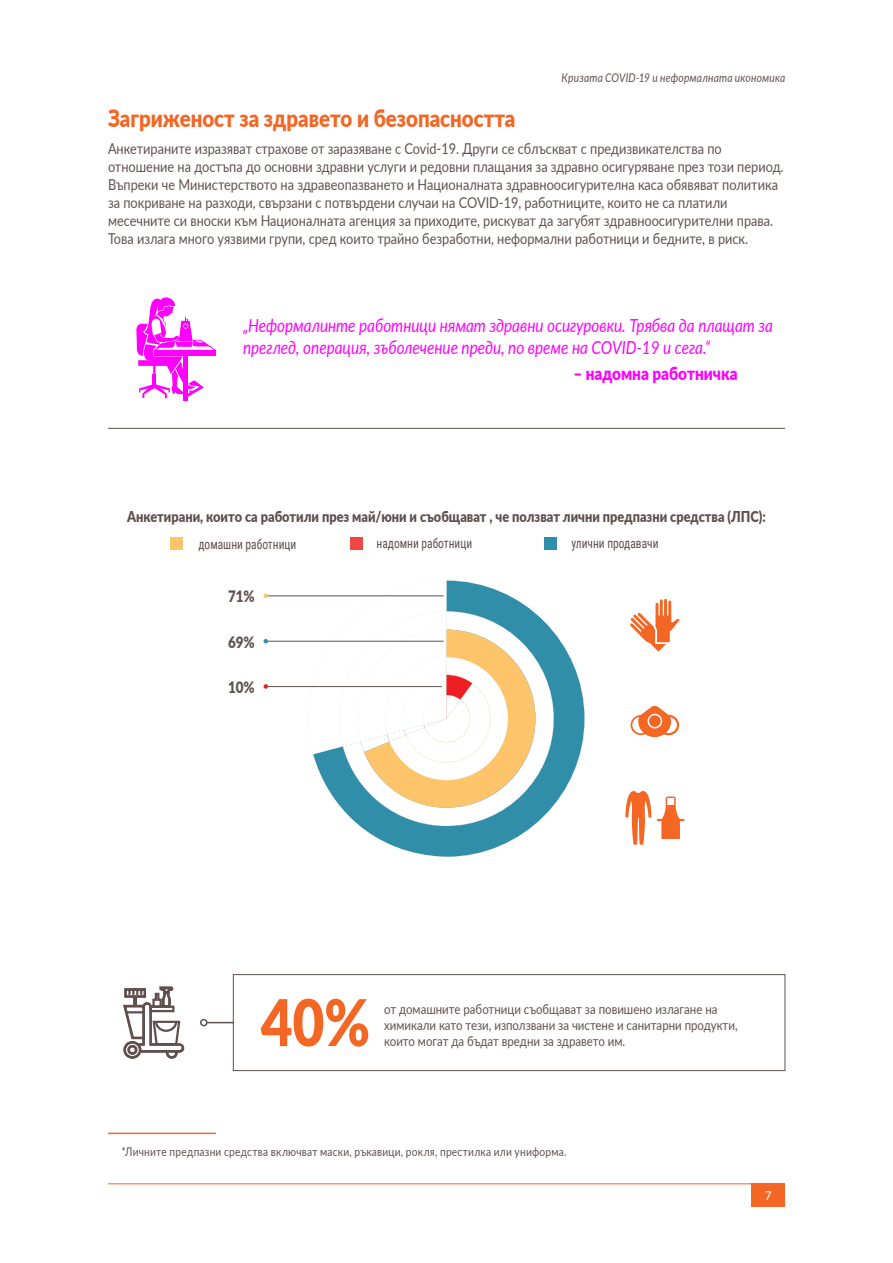
<style>
.page{position:relative;width:893px;height:1263px;background:#fff}
.page>*{position:absolute;margin:0;border:0;box-sizing:border-box;transform-origin:0 0}
.t1{font:900 64.35px "Lato";color:#f36624;scale:.85 1}
.t2{font:900 24px "Lato";color:#f36624;scale:.85 1}
.t3{font:italic 18px/21.6px "Lato";color:#f0f;scale:.85 1}
.t4{font:900 18px "Lato";color:#f0f;scale:.85 1}
.t5{font:900 15.75px "Lato";color:#5f504e;scale:.85 1}
.t6{font:15px/18px "Lato";color:#5f504e;scale:.85 1}
.t7{font:900 15px "Lato";color:#5f504e;scale:.85 1}
.t8{font:13.5px/16.2px "Lato";color:#5f504e;scale:.85 1}
.t9{font:13.5px "Roboto Condensed";color:#5f504e;scale:.85 1}
.t10{font:12px "Lato";letter-spacing:.02em;color:#5f504e;scale:.85 1}
.t11{font:italic 12px "Lato";letter-spacing:.02em;color:#5f504e;scale:.85 1}
.t12{font:12px "Lato";color:#fff}
</style>
<div class="page">
<hr style="left:108px;top:1133px;width:108px;height:1px;background:#f36624">
<svg style="left:308px;top:580px;width:277px;height:277px"></svg>
<svg style="left:343px;top:611px;width:211px;height:215px;fill:#318ea9"></svg>
<svg style="left:339px;top:611px;width:196px;height:197px"></svg>
<hr style="left:108px;top:428px;width:677px;height:1px;background:#5f504e">
<svg style="left:207px;top:1022px;width:26px;height:1px"></svg>
<div style="left:200px;top:1019px;width:7px;height:7px;border:2px solid #5f504e;border-radius:50%"></div>
<div style="left:233px;top:974px;width:552px;height:97px;border:1px solid #5f504e"></div>
<div style="left:166px;top:1047px;width:12px;height:12px;border:2px solid #5f504e;border-radius:50%"></div>
<div style="left:166px;top:1047px;width:11px;height:11px;border:2px solid #5f504e;border-radius:50%"></div>
<div style="left:123px;top:1041px;width:18px;height:18px;border:2px solid #5f504e;border-radius:50%"></div>
<div style="left:124px;top:1041px;width:17px;height:17px;border:2px solid #5f504e;border-radius:50%"></div>
<div style="left:127px;top:1045px;width:11px;height:10px;border:2px solid #5f504e;border-radius:50%"></div>
<svg style="left:123px;top:986px;width:62px;height:68px"></svg>
<div style="left:183px;top:352px;width:5px;height:48px;background:#f0f"></div>
<svg style="left:136px;top:297px;width:80px;height:101px"></svg>
<svg style="left:631px;top:706px;width:48px;height:31px"></svg>
<div style="left:647px;top:714px;width:15px;height:14px;border:2px solid #fff;border-radius:50%"></div>
<svg style="left:630px;top:599px;width:49px;height:53px"></svg>
<svg style="left:625px;top:791px;width:26px;height:54px"></svg>
<svg style="left:657px;top:796px;width:27px;height:43px"></svg>
<hr style="left:266px;top:596px;width:178px;height:1px;background:#5f504e">
<hr style="left:266px;top:641px;width:178px;height:1px;background:#5f504e">
<hr style="left:266px;top:686px;width:176px;height:1px;background:#5f504e">
<svg style="left:263px;top:594px;width:5px;height:4px"></svg>
<svg style="left:263px;top:639px;width:5px;height:4px"></svg>
<svg style="left:263px;top:684px;width:5px;height:5px"></svg>
<div style="left:170px;top:538px;width:13px;height:12px;background:#fec46a"></div>
<div style="left:351px;top:538px;width:12px;height:12px;background:#ef4843"></div>
<div style="left:545px;top:538px;width:12px;height:12px;background:#318ea9"></div>
<div style="left:751px;top:1183px;width:34px;height:24px;background:#f36624"></div>
<hr style="left:108px;top:1183px;width:677px;height:1px;background:#f36624">
<p class="t11" style="left:562px;top:69px;width:265px">Кризата COVID-19 и неформалната икономика</p>
<h2 class="t2" style="left:108px;top:101px;width:481px">Загриженост за здравето и безопасността</h2>
<p class="t6" style="left:108px;top:139px;width:796px">Анкетираните изразяват страхове от заразяване с Covid-19. Други се сблъскват с предизвикателства по отношение на достъпа до основни здравни услуги и редовни плащания за здравно осигуряване през този период.<br>Въпреки че Министерството на здравеопазването и Националната здравноосигурителна каса обявяват политика за покриване на разходи, свързани с потвърдени случаи на COVID-19, работниците, които не са платили месечните си вноски към Националната агенция за приходите, рискуват да загубят здравноосигурителни права.<br>Това излага много уязвими групи, сред които трайно безработни, неформални работници и бедните, в риск.</p>
<p class="t3" style="left:243px;top:314px;width:625px">„Неформалинте работници нямат здравни осигуровки. Трябва да плащат за преглед, операция, зъболечение преди, по време на COVID-19 и сега.“</p>
<p class="t4" style="left:573px;top:360px;width:195px">– надомна работничка</p>
<p class="t7" style="left:127px;top:505px;width:753px">Анкетирани, които са работили през май/юни и съобщават , че ползват лични предпазни средства (ЛПС):</p>
<p class="t9" style="left:198px;top:535px;width:117px">домашни работници</p>
<p class="t9" style="left:377px;top:534px;width:114px">надомни работници</p>
<p class="t9" style="left:571px;top:533px;width:104px">улични продавачи</p>
<p class="t5" style="left:228px;top:585px;width:33px">71%</p>
<p class="t5" style="left:228px;top:630px;width:33px">69%</p>
<p class="t5" style="left:228px;top:675px;width:33px">10%</p>
<h1 class="t1" style="left:261px;top:974px;width:130px">40%</h1>
<p class="t8" style="left:384px;top:1000px;width:417px">от домашните работници съобщават за повишено излагане на химикали като тези, използвани за чистене и санитарни продукти, които могат да бъдат вредни за здравето им.</p>
<p class="t10" style="left:122px;top:1142px;width:525px">*Личните предпазни средства включват маски, ръкавици, рокля, престилка или униформа.</p>
<p class="t12" style="left:765px;top:1187px;width:8px">7</p>
</div>
